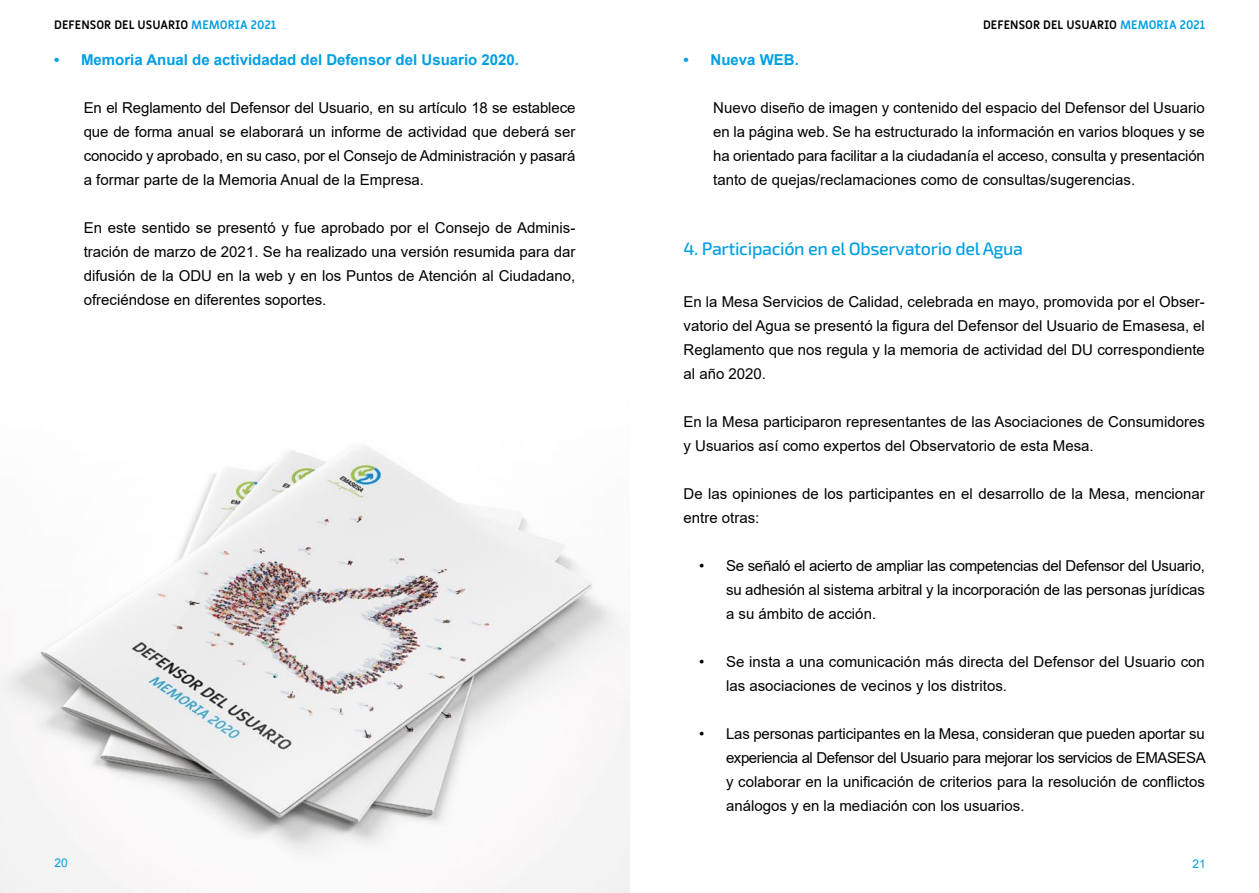
<style>
.page{position:relative;width:1259px;height:893px;background:#fff}
.page>*{position:absolute;margin:0;border:0;box-sizing:border-box;transform-origin:0 0}
.t1{font:500 18px "Exo 2";letter-spacing:-.02em;color:#009fe3}
.t2{font:15px/24px "Arial";color:#000;text-align:justify}
.t3{font:700 15px "Arial";color:#009fe3}
.t4{font:700 12px "Miriam Libre";color:#000}
.t5{font:12px "Arial";color:#009fe3}
.s1{color:#009fe3}
</style>
<div class="page">
<img style="left:0;top:446px;width:629px;height:447px">
<p class="t4" style="left:54px;top:17px;width:224px">DEFENSOR DEL USUARIO <span class="s1">MEMORIA 2021</span></p>
<p class="t4" style="left:983px;top:18px;width:224px">DEFENSOR DEL USUARIO <span class="s1">MEMORIA 2021</span></p>
<p class="t3" style="left:54px;top:49px;width:466px">• Memoria Anual de actividadad del Defensor del Usuario 2020.</p>
<p class="t2" style="left:84px;top:96px;width:493px">En el Reglamento del Defensor del Usuario, en su artículo 18 se establece que de forma anual se elaborará un informe de actividad que deberá ser conocido y aprobado, en su caso, por el Consejo de Administración y pasará a formar parte de la Memoria Anual de la Empresa.</p>
<p class="t2" style="left:84px;top:216px;width:493px">En este sentido se presentó y fue aprobado por el Consejo de Adminis&shy;tración de marzo de 2021. Se ha realizado una versión resumida para dar difusión de la ODU en la web y en los Puntos de Atención al Ciudadano, ofreciéndose en diferentes soportes.</p>
<p class="t3" style="left:683px;top:49px;width:117px">• Nueva WEB.</p>
<p class="t2" style="left:713px;top:96px;width:493px">Nuevo diseño de imagen y contenido del espacio del Defensor del Usuario en la página web. Se ha estructurado la información en varios bloques y se ha orientado para facilitar a la ciudadanía el acceso, consulta y presentación tanto de quejas/reclamaciones como de consultas/sugerencias.</p>
<p class="t1" style="left:683px;top:238px;width:341px">4. Participación en el Observatorio del Agua</p>
<p class="t2" style="left:683px;top:290px;width:523px">En la Mesa Servicios de Calidad, celebrada en mayo, promovida por el Obser&shy;vatorio del Agua se presentó la figura del Defensor del Usuario de Emasesa, el Reglamento que nos regula y la memoria de actividad del DU correspondiente al año 2020.</p>
<p class="t2" style="left:683px;top:410px;width:523px">En la Mesa participaron representantes de las Asociaciones de Consumidores y Usuarios así como expertos del Observatorio de esta Mesa.</p>
<p class="t2" style="left:683px;top:482px;width:523px">De las opiniones de los participantes en el desarrollo de la Mesa, mencionar entre otras:</p>
<p class="t2" style="left:726px;top:554px;width:480px;text-indent:-27px">• Se señaló el acierto de ampliar las competencias del Defensor del Usuario, su adhesión al sistema arbitral y la incorporación de las personas jurídicas a su ámbito de acción.</p>
<p class="t2" style="left:726px;top:650px;width:480px;text-indent:-27px">• Se insta a una comunicación más directa del Defensor del Usuario con las asociaciones de vecinos y los distritos.</p>
<p class="t2" style="left:726px;top:722px;width:481px;text-indent:-27px">• Las personas participantes en la Mesa, consideran que pueden aportar su experiencia al Defensor del Usuario para mejorar los servicios de EMASESA y colaborar en la unificación de criterios para la resolución de conflictos análogos y en la mediación con los usuarios.</p>
<p class="t5" style="left:54px;top:854px;width:15px">20</p>
<p class="t5" style="left:1192px;top:856px;width:15px">21</p>
</div>
